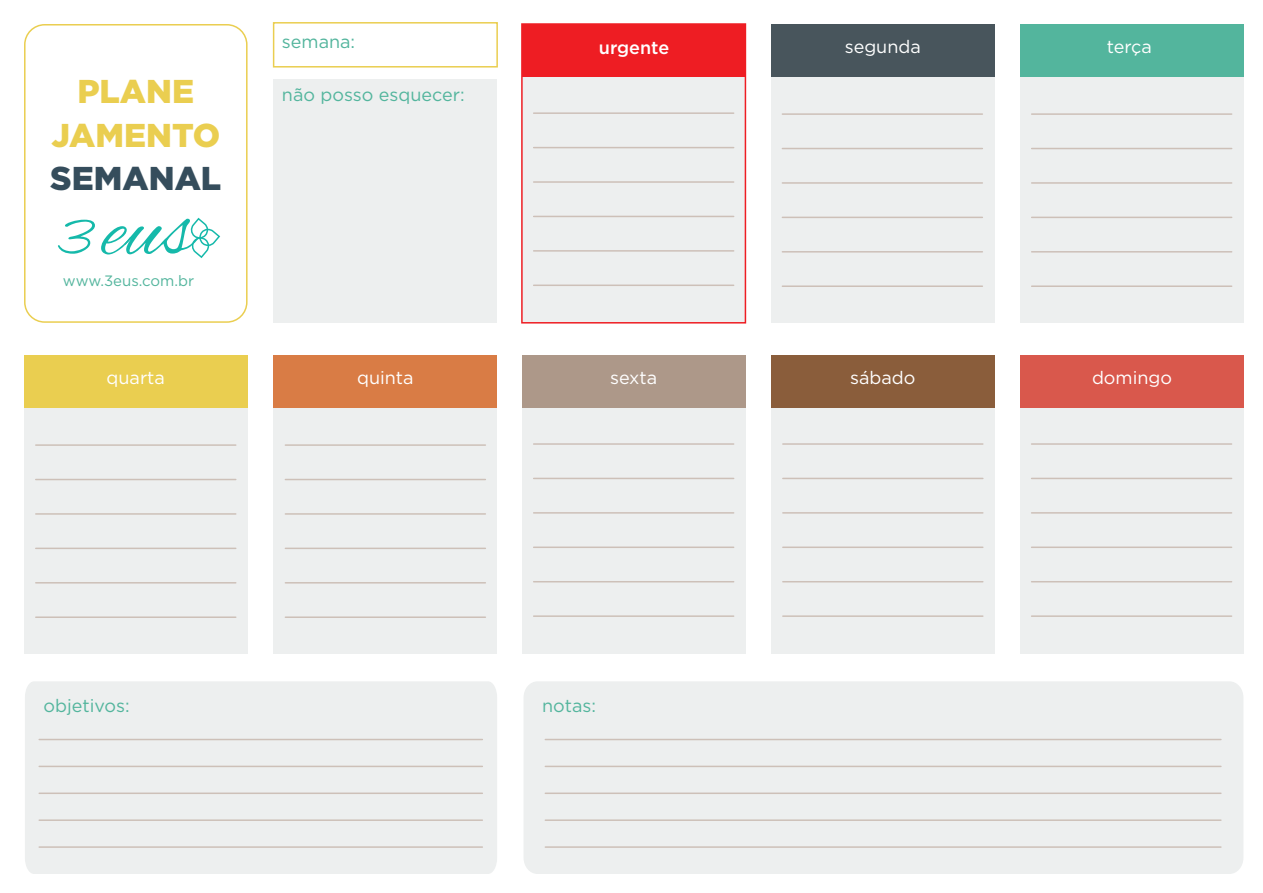
<style>
.page{position:relative;width:1263px;height:893px;background:#fff}
.page>*{position:absolute;margin:0;border:0;box-sizing:border-box;transform-origin:0 0}
.t1{font:900 33px/43.5px "Gotham";color:#eace50;text-align:center}
.t2{font:900 33px "Gotham";color:#354d5c}
.t3{font:18px "Gotham";color:#fff}
.t4{font:18px "Gotham";color:#53b59d}
.t5{font:500 18px "Gotham";color:#fff}
.t6{font:15px "Gotham";color:#53b59d}
</style>
<div class="page">
<div style="left:25px;top:681px;width:472px;height:193px;background:#edefef"></div>
<hr style="left:39px;top:739px;width:443px;height:1px;background:#cdc0b8">
<hr style="left:39px;top:766px;width:443px;height:1px;background:#cdc0b8">
<hr style="left:39px;top:792px;width:443px;height:2px;background:#cdc0b8">
<hr style="left:39px;top:819px;width:443px;height:2px;background:#cdc0b8">
<hr style="left:39px;top:846px;width:443px;height:2px;background:#cdc0b8">
<div style="left:771px;top:24px;width:223px;height:299px;background:#edefef"></div>
<hr style="left:782px;top:113px;width:200px;height:2px;background:#cdc0b8">
<hr style="left:782px;top:148px;width:200px;height:1px;background:#cdc0b8">
<hr style="left:782px;top:182px;width:200px;height:2px;background:#cdc0b8">
<hr style="left:782px;top:217px;width:200px;height:1px;background:#cdc0b8">
<hr style="left:782px;top:251px;width:200px;height:2px;background:#cdc0b8">
<hr style="left:782px;top:285px;width:200px;height:2px;background:#cdc0b8">
<div style="left:1020px;top:24px;width:223px;height:299px;background:#edefef"></div>
<hr style="left:1032px;top:113px;width:200px;height:2px;background:#cdc0b8">
<hr style="left:1032px;top:148px;width:200px;height:1px;background:#cdc0b8">
<hr style="left:1032px;top:182px;width:200px;height:2px;background:#cdc0b8">
<hr style="left:1032px;top:217px;width:200px;height:1px;background:#cdc0b8">
<hr style="left:1032px;top:251px;width:200px;height:2px;background:#cdc0b8">
<hr style="left:1032px;top:285px;width:200px;height:2px;background:#cdc0b8">
<div style="left:24px;top:355px;width:224px;height:299px;background:#edefef"></div>
<hr style="left:36px;top:444px;width:200px;height:2px;background:#cdc0b8">
<hr style="left:36px;top:479px;width:200px;height:1px;background:#cdc0b8">
<hr style="left:36px;top:513px;width:200px;height:2px;background:#cdc0b8">
<hr style="left:36px;top:548px;width:200px;height:1px;background:#cdc0b8">
<hr style="left:36px;top:582px;width:200px;height:2px;background:#cdc0b8">
<hr style="left:36px;top:616px;width:200px;height:2px;background:#cdc0b8">
<div style="left:522px;top:355px;width:224px;height:299px;background:#edefef"></div>
<hr style="left:534px;top:443px;width:200px;height:2px;background:#cdc0b8">
<hr style="left:534px;top:478px;width:200px;height:1px;background:#cdc0b8">
<hr style="left:534px;top:512px;width:200px;height:2px;background:#cdc0b8">
<hr style="left:534px;top:547px;width:200px;height:1px;background:#cdc0b8">
<hr style="left:534px;top:581px;width:200px;height:1px;background:#cdc0b8">
<hr style="left:534px;top:615px;width:200px;height:2px;background:#cdc0b8">
<div style="left:771px;top:355px;width:223px;height:299px;background:#edefef"></div>
<hr style="left:783px;top:443px;width:200px;height:2px;background:#cdc0b8">
<hr style="left:783px;top:478px;width:200px;height:1px;background:#cdc0b8">
<hr style="left:783px;top:512px;width:200px;height:2px;background:#cdc0b8">
<hr style="left:783px;top:547px;width:200px;height:1px;background:#cdc0b8">
<hr style="left:783px;top:581px;width:200px;height:1px;background:#cdc0b8">
<hr style="left:783px;top:615px;width:200px;height:2px;background:#cdc0b8">
<div style="left:1020px;top:355px;width:223px;height:299px;background:#edefef"></div>
<hr style="left:1031px;top:443px;width:200px;height:2px;background:#cdc0b8">
<hr style="left:1031px;top:478px;width:200px;height:1px;background:#cdc0b8">
<hr style="left:1031px;top:512px;width:200px;height:2px;background:#cdc0b8">
<hr style="left:1031px;top:547px;width:200px;height:1px;background:#cdc0b8">
<hr style="left:1031px;top:581px;width:200px;height:1px;background:#cdc0b8">
<hr style="left:1031px;top:615px;width:200px;height:2px;background:#cdc0b8">
<div style="left:274px;top:355px;width:223px;height:299px;background:#edefef"></div>
<hr style="left:285px;top:444px;width:200px;height:2px;background:#cdc0b8">
<hr style="left:285px;top:479px;width:200px;height:1px;background:#cdc0b8">
<hr style="left:285px;top:513px;width:200px;height:2px;background:#cdc0b8">
<hr style="left:285px;top:548px;width:200px;height:1px;background:#cdc0b8">
<hr style="left:285px;top:582px;width:200px;height:2px;background:#cdc0b8">
<hr style="left:285px;top:616px;width:200px;height:2px;background:#cdc0b8">
<svg style="left:24px;top:24px;width:224px;height:299px"></svg>
<div style="left:771px;top:24px;width:223px;height:52px;background:#48555c"></div>
<div style="left:1020px;top:24px;width:223px;height:52px;background:#53b59d"></div>
<div style="left:24px;top:355px;width:224px;height:52px;background:#eace50"></div>
<div style="left:274px;top:355px;width:223px;height:52px;background:#d97c45"></div>
<div style="left:522px;top:355px;width:224px;height:52px;background:#ad9889"></div>
<div style="left:1020px;top:355px;width:223px;height:52px;background:#d9584c"></div>
<div style="left:771px;top:355px;width:223px;height:52px;background:#8a5d3b"></div>
<svg style="left:58px;top:220px;width:37px;height:34px"></svg>
<svg style="left:101px;top:217px;width:120px;height:42px"></svg>
<div style="left:274px;top:79px;width:223px;height:244px;background:#edefef"></div>
<div style="left:273px;top:22px;width:225px;height:46px;border:2px solid #eace50"></div>
<div style="left:521px;top:23px;width:225px;height:301px;background:#edefef;border:2px solid #ee1d23"></div>
<hr style="left:534px;top:112px;width:200px;height:2px;background:#cdc0b8">
<hr style="left:534px;top:147px;width:200px;height:1px;background:#cdc0b8">
<hr style="left:534px;top:181px;width:200px;height:2px;background:#cdc0b8">
<hr style="left:534px;top:216px;width:200px;height:1px;background:#cdc0b8">
<hr style="left:534px;top:250px;width:200px;height:2px;background:#cdc0b8">
<hr style="left:534px;top:285px;width:200px;height:1px;background:#cdc0b8">
<div style="left:522px;top:24px;width:223px;height:52px;background:#ee1d23"></div>
<div style="left:524px;top:681px;width:719px;height:193px;background:#edefef"></div>
<hr style="left:545px;top:739px;width:676px;height:1px;background:#cdc0b8">
<hr style="left:545px;top:766px;width:676px;height:1px;background:#cdc0b8">
<hr style="left:545px;top:792px;width:676px;height:2px;background:#cdc0b8">
<hr style="left:545px;top:819px;width:676px;height:2px;background:#cdc0b8">
<hr style="left:545px;top:846px;width:676px;height:2px;background:#cdc0b8">
<h1 class="t1" style="left:51px;top:69px;width:170px">PLANE<br>JAMENTO</h1>
<h1 class="t2" style="left:50px;top:156px;width:172px">SEMANAL</h1>
<p class="t6" style="left:63px;top:271px;width:133px">www.3eus.com.br</p>
<p class="t4" style="left:282px;top:30px;width:75px">semana:</p>
<p class="t4" style="left:282px;top:84px;width:184px">não posso esquecer:</p>
<p class="t5" style="left:599px;top:36px;width:72px">urgente</p>
<p class="t3" style="left:845px;top:35px;width:78px">segunda</p>
<p class="t3" style="left:1107px;top:35px;width:47px">terça</p>
<p class="t3" style="left:107px;top:366px;width:60px">quarta</p>
<p class="t3" style="left:357px;top:366px;width:58px">quinta</p>
<p class="t3" style="left:610px;top:366px;width:49px">sexta</p>
<p class="t3" style="left:850px;top:366px;width:67px">sábado</p>
<p class="t3" style="left:1092px;top:366px;width:82px">domingo</p>
<p class="t4" style="left:43px;top:694px;width:88px">objetivos:</p>
<p class="t4" style="left:542px;top:694px;width:55px">notas:</p>
</div>
